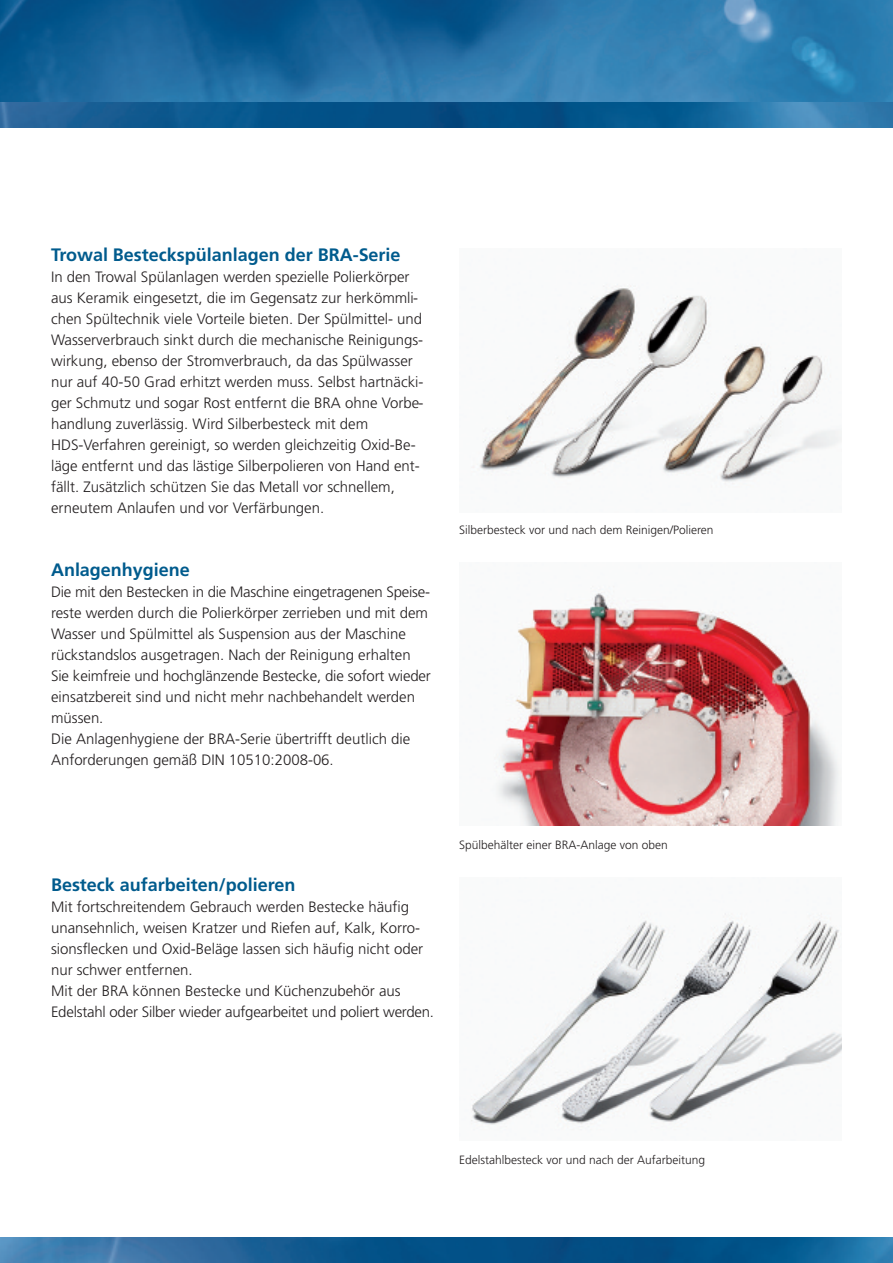
<style>
.page{position:relative;width:893px;height:1263px;background:#fff}
.page>*{position:absolute;margin:0;border:0;box-sizing:border-box;transform-origin:0 0}
.t1{font:700 18px "Frutiger";color:#005b8d}
.t2{font:300 15px/21px "Frutiger";color:#231f20}
.t3{font:300 12px "Frutiger";color:#231f20}
</style>
<div class="page">
<img style="left:1px;top:1237px;width:892px;height:26px">
<img style="left:1px;top:0;width:892px;height:102px">
<svg style="left:1px;top:102px;width:892px;height:26px;background:#135e93"></svg>
<svg style="left:0;top:1237px;width:1px;height:26px"></svg>
<svg style="left:0;top:102px;width:1px;height:26px"></svg>
<img style="left:472px;top:284px;width:370px;height:200px">
<img style="left:495px;top:586px;width:345px;height:239px">
<img style="left:471px;top:913px;width:371px;height:217px">
<p class="t1" style="left:51px;top:248px;width:351px">Trowal Besteckspülanlagen der BRA-Serie</p>
<p class="t2" style="left:51px;top:267px;width:374px">In den Trowal Spülanlagen werden spezielle Polierkörper aus Keramik eingesetzt, die im Gegensatz zur herkömmli&shy;chen Spültechnik viele Vorteile bieten. Der Spülmittel- und Wasserverbrauch sinkt durch die mechanische Reinigungs&shy;wirkung, ebenso der Stromverbrauch, da das Spülwasser nur auf 40-50 Grad erhitzt werden muss. Selbst hartnäcki&shy;ger Schmutz und sogar Rost entfernt die BRA ohne Vorbe&shy;handlung zuverlässig. Wird Silberbesteck mit dem HDS-Verfahren gereinigt, so werden gleichzeitig Oxid-Be&shy;läge entfernt und das lästige Silberpolieren von Hand ent&shy;fällt. Zusätzlich schützen Sie das Metall vor schnellem, erneutem Anlaufen und vor Verfärbungen.</p>
<p class="t1" style="left:51px;top:563px;width:140px">Anlagenhygiene</p>
<p class="t2" style="left:51px;top:582px;width:381px">Die mit den Bestecken in die Maschine eingetragenen Speise&shy;reste werden durch die Polierkörper zerrieben und mit dem Wasser und Spülmittel als Suspension aus der Maschine rückstandslos ausgetragen. Nach der Reinigung erhalten Sie keimfreie und hochglänzende Bestecke, die sofort wieder einsatzbereit sind und nicht mehr nachbehandelt werden müssen.<br>Die Anlagenhygiene der BRA-Serie übertrifft deutlich die Anforderungen gemäß DIN 10510:2008-06.</p>
<p class="t3" style="left:459px;top:525px;width:256px">Silberbesteck vor und nach dem Reinigen/Polieren</p>
<p class="t1" style="left:51px;top:878px;width:246px">Besteck aufarbeiten/polieren</p>
<p class="t2" style="left:51px;top:897px;width:385px">Mit fortschreitendem Gebrauch werden Bestecke häufig unansehnlich, weisen Kratzer und Riefen auf, Kalk, Korro&shy;sionsflecken und Oxid-Beläge lassen sich häufig nicht oder nur schwer entfernen.<br>Mit der BRA können Bestecke und Küchenzubehör aus Edelstahl oder Silber wieder aufgearbeitet und poliert werden.</p>
<p class="t3" style="left:459px;top:840px;width:210px">Spülbehälter einer BRA-Anlage von oben</p>
<p class="t3" style="left:459px;top:1155px;width:247px">Edelstahlbesteck vor und nach der Aufarbeitung</p>
</div>
